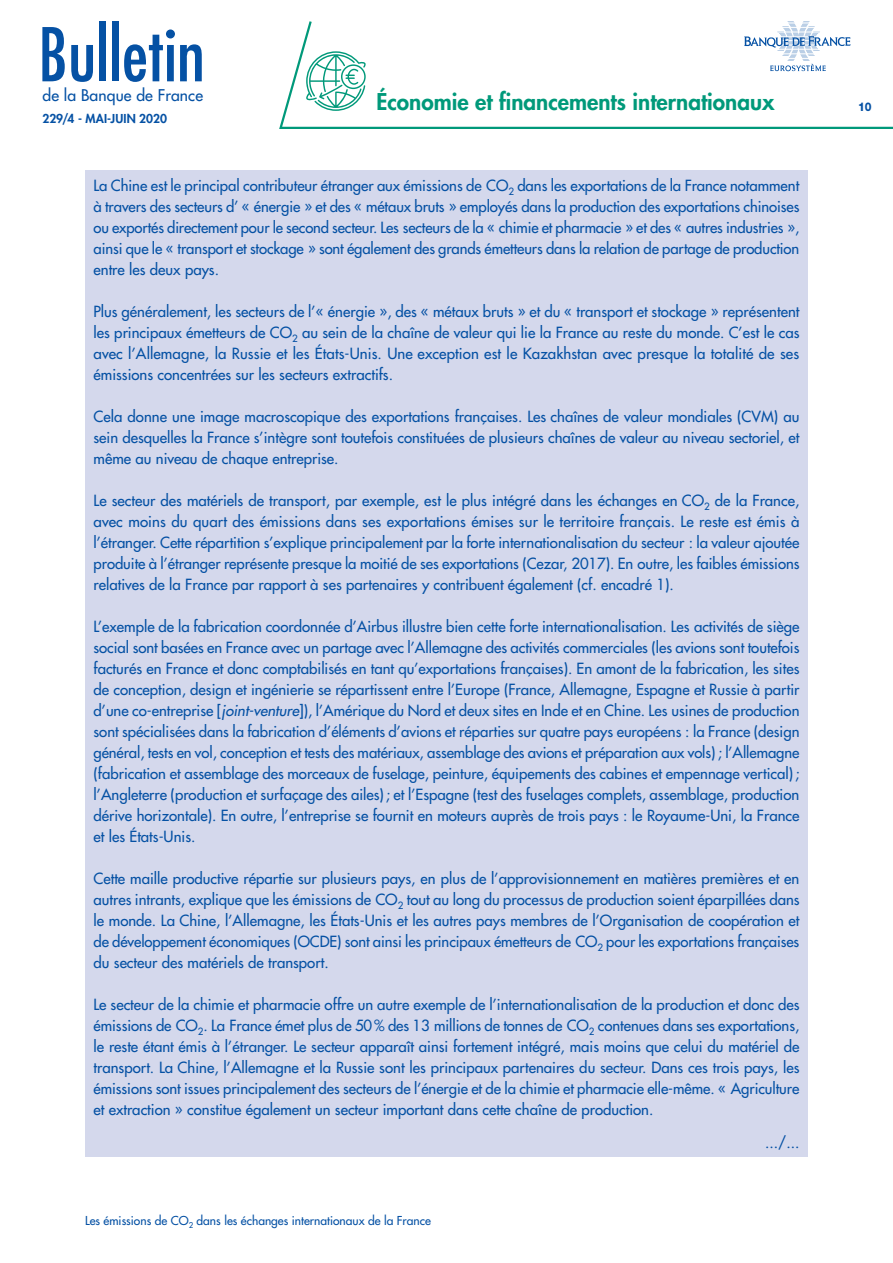
<style>
.page{position:relative;width:893px;height:1263px;background:#fff}
.page>*{position:absolute;margin:0;border:0;box-sizing:border-box;transform-origin:0 0}
.t1{font:condensed 72px "Futura Std";color:#0551a4}
.t2{font:800 22.5px "Futura Std";color:#00997a}
.t3{font:500 15.75px "Futura Std";letter-spacing:.01em;color:#0551a4}
.t4{font:500 15px/21px "Futura Std";color:#0551a4;text-align:justify}
.t5{font:500 12px "Futura Std";color:#0551a4}
.t6{font:800 12px "Futura Std";letter-spacing:.005em;color:#0551a4}
.t7{font:800 12px "Helvetica Neue LT Std";color:#0551a4;scale:.9 1}
.s1{font-style:italic}
</style>
<div class="page">
<svg style="left:279px;top:21px;width:614px;height:108px"></svg>
<svg style="left:306px;top:51px;width:60px;height:60px"></svg>
<svg style="left:744px;top:22px;width:106px;height:49px"></svg>
<div style="left:85px;top:170px;width:723px;height:987px;background:#d4d8ec"></div>
<h1 class="t1" style="left:38px;top:12px;width:168px">Bulletin</h1>
<p class="t3" style="left:43px;top:86px;width:162px">de la Banque de France</p>
<p class="t6" style="left:43px;top:111px;width:126px">229/4 - MAI-JUIN 2020</p>
<h2 class="t2" style="left:376px;top:88px;width:400px">Économie et financements internationaux</h2>
<p class="t4" style="left:94px;top:175px;width:707px">La Chine est le principal contributeur étranger aux émissions de CO<sub>2</sub> dans les exportations de la France notamment à travers des secteurs d’ « énergie » et des « métaux bruts » employés dans la production des exportations chinoises ou exportés directement pour le second secteur. Les secteurs de la « chimie et pharmacie » et des « autres industries », ainsi que le « transport et stockage » sont également des grands émetteurs dans la relation de partage de production entre les deux pays.</p>
<p class="t4" style="left:94px;top:301px;width:707px">Plus généralement, les secteurs de l’« énergie », des « métaux bruts » et du « transport et stockage » représentent les principaux émetteurs de CO<sub>2</sub> au sein de la chaîne de valeur qui lie la France au reste du monde. C’est le cas avec l’Allemagne, la Russie et les États-Unis. Une exception est le Kazakhstan avec presque la totalité de ses émissions concentrées sur les secteurs extractifs.</p>
<p class="t4" style="left:94px;top:406px;width:707px">Cela donne une image macroscopique des exportations françaises. Les chaînes de valeur mondiales (CVM) au sein desquelles la France s’intègre sont toutefois constituées de plusieurs chaînes de valeur au niveau sectoriel, et même au niveau de chaque entreprise.</p>
<p class="t4" style="left:94px;top:490px;width:707px">Le secteur des matériels de transport, par exemple, est le plus intégré dans les échanges en CO<sub>2</sub> de la France, avec moins du quart des émissions dans ses exportations émises sur le territoire français. Le reste est émis à l’étranger. Cette répartition s’explique principalement par la forte internationalisation du secteur : la valeur ajoutée produite à l’étranger représente presque la moitié de ses exportations (Cezar, 2017). En outre, les faibles émissions relatives de la France par rapport à ses partenaires y contribuent également (cf. encadré 1).</p>
<p class="t4" style="left:94px;top:616px;width:707px">L’exemple de la fabrication coordonnée d’Airbus illustre bien cette forte internationalisation. Les activités de siège social sont basées en France avec un partage avec l’Allemagne des activités commerciales (les avions sont toutefois facturés en France et donc comptabilisés en tant qu’exportations françaises). En amont de la fabrication, les sites de conception, design et ingénierie se répartissent entre l’Europe (France, Allemagne, Espagne et Russie à partir d’une co-entreprise [<span class="s1">joint-venture</span>]), l’Amérique du Nord et deux sites en Inde et en Chine. Les usines de production sont spécialisées dans la fabrication d’éléments d’avions et réparties sur quatre pays européens : la France (design général, tests en vol, conception et tests des matériaux, assemblage des avions et préparation aux vols) ; l’Allemagne (fabrication et assemblage des morceaux de fuselage, peinture, équipements des cabines et empennage vertical); l’Angleterre (production et surfaçage des ailes); et l’Espagne (test des fuselages complets, assemblage, production dérive horizontale). En outre, l’entreprise se fournit en moteurs auprès de trois pays : le Royaume-Uni, la France et les États-Unis.</p>
<p class="t4" style="left:94px;top:868px;width:708px">Cette maille productive répartie sur plusieurs pays, en plus de l’approvisionnement en matières premières et en autres intrants, explique que les émissions de CO<sub>2</sub> tout au long du processus de production soient éparpillées dans le monde. La Chine, l’Allemagne, les États-Unis et les autres pays membres de l’Organisation de coopération et de développement économiques (OCDE) sont ainsi les principaux émetteurs de CO<sub>2</sub> pour les exportations françaises du secteur des matériels de transport.</p>
<p class="t4" style="left:94px;top:994px;width:707px">Le secteur de la chimie et pharmacie offre un autre exemple de l’internationalisation de la production et donc des émissions de CO<sub>2</sub>. La France émet plus de 50% des 13 millions de tonnes de CO<sub>2</sub> contenues dans ses exportations, le reste étant émis à l’étranger. Le secteur apparaît ainsi fortement intégré, mais moins que celui du matériel de transport. La Chine, l’Allemagne et la Russie sont les principaux partenaires du secteur. Dans ces trois pays, les émissions sont issues principalement des secteurs de l’énergie et de la chimie et pharmacie elle-même. « Agriculture et extraction » constitue également un secteur important dans cette chaîne de production.</p>
<p class="t4" style="left:765px;top:1132px;width:36px">.../...</p>
<p class="t5" style="left:85px;top:1213px;width:347px">Les émissions de CO<sub>2</sub> dans les échanges internationaux de la France</p>
<p class="t7" style="left:858px;top:99px;width:17px">10</p>
</div>
